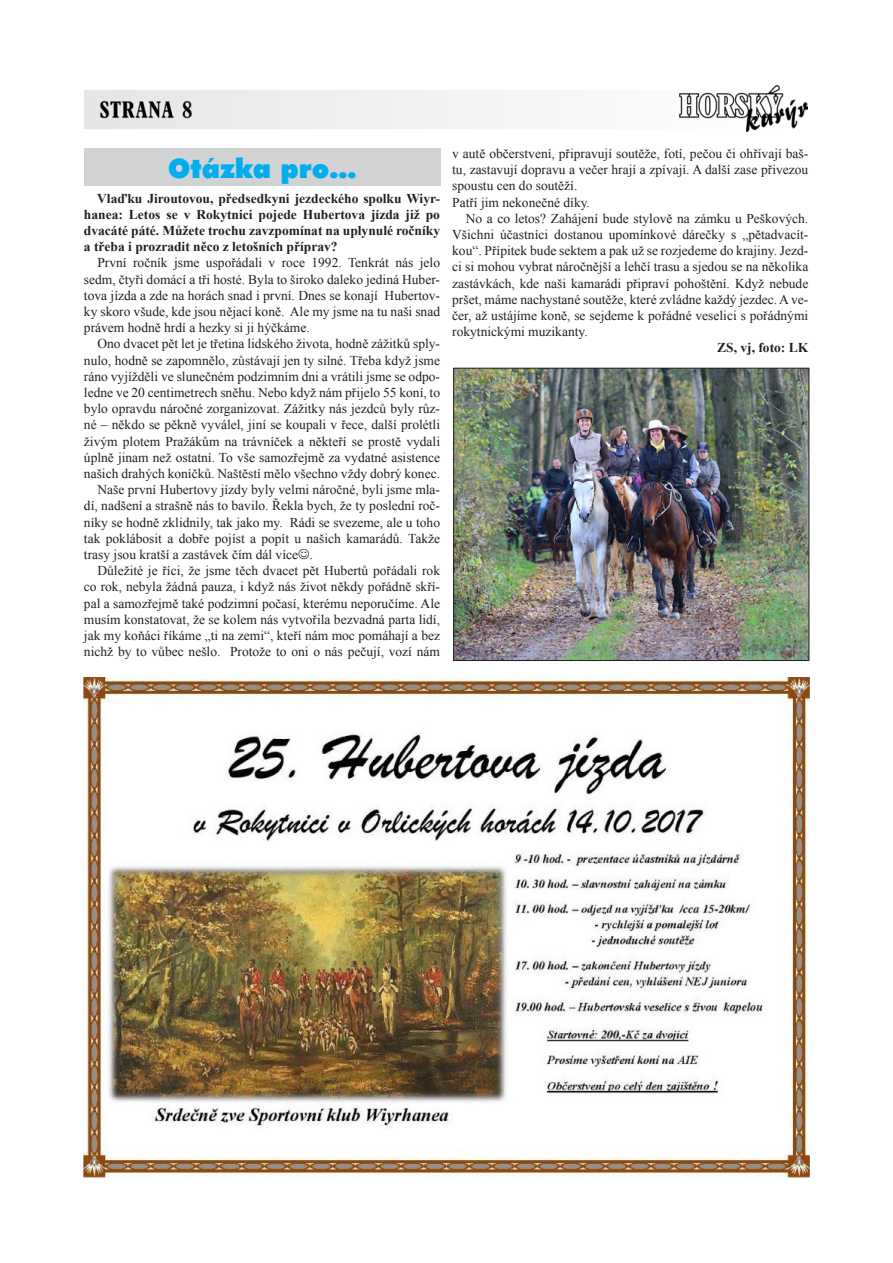
<style>
.page{position:relative;width:893px;height:1263px;background:#fff}
.page>*{position:absolute;margin:0;border:0;box-sizing:border-box;transform-origin:0 0}
.t1{font:900 27px "Futura BTCE";color:#00aeef}
.t2{font:13.5px/16.2px "Times New Roman";color:#231f20;text-align:justify}
.t3{font:700 13.5px/16.2px "Times New Roman";color:#231f20;text-align:justify}
</style>
<div class="page">
<div style="left:84px;top:149px;width:356px;height:37px;background:#d1d2d4"></div>
<img style="left:84px;top:85px;width:723px;height:47px">
<img style="left:84px;top:677px;width:725px;height:501px">
<img style="left:455px;top:370px;width:352px;height:289px">
<div style="left:453px;top:368px;width:356px;height:293px;border:1px solid #231f20"></div>
<h1 class="t1" style="left:168px;top:150px;width:190px">Otázka pro…</h1>
<p class="t3" style="left:84px;top:190px;width:358px;text-indent:13px">Vlaďku Jiroutovou, předsedkyni jezdeckého spolku Wiyr&shy;hanea: Letos se v Rokytnici pojede Hubertova jízda již po dvacáté páté. Můžete trochu zavzpomínat na uplynulé ročníky a třeba i prozradit něco z letošních příprav?</p>
<p class="t2" style="left:84px;top:255px;width:358px;text-indent:14px">První ročník jsme uspořádali v roce 1992. Tenkrát nás jelo sedm, čtyři domácí a tři hosté. Byla to široko daleko jediná Huber&shy;tova jízda a zde na horách snad i první. Dnes se konají Hubertov&shy;ky skoro všude, kde jsou nějací koně. Ale my jsme na tu naši snad právem hodně hrdí a hezky si ji hýčkáme.</p>
<p class="t2" style="left:97px;top:336px;width:344px">Ono dvacet pět let je třetina lidského života, hodně zážitků sply-</p>
<p class="t2" style="left:84px;top:352px;width:358px">nulo, hodně se zapomnělo, zůstávají jen ty silné. Třeba když jsme</p>
<p class="t2" style="left:84px;top:368px;width:358px">ráno vyjížděli ve slunečném podzimním dni a vrátili jsme se odpo-</p>
<p class="t2" style="left:84px;top:384px;width:358px">ledne ve 20 centimetrech sněhu. Nebo když nám přijelo 55 koní, to</p>
<p class="t2" style="left:84px;top:400px;width:358px">bylo opravdu náročné zorganizovat. Zážitky nás jezdců byly růz-</p>
<p class="t2" style="left:84px;top:417px;width:358px">né – někdo se pěkně vyválel, jiní se koupali v řece, další prolétli</p>
<p class="t2" style="left:84px;top:433px;width:358px">živým plotem Pražákům na trávníček a někteří se prostě vydali</p>
<p class="t2" style="left:84px;top:449px;width:358px">úplně jinam než ostatní. To vše samozřejmě za vydatné asistence</p>
<p class="t2" style="left:84px;top:465px;width:358px">našich drahých koníčků. Naštěstí mělo všechno vždy dobrý konec.</p>
<p class="t2" style="left:97px;top:481px;width:344px">Naše první Hubertovy jízdy byly velmi náročné, byli jsme mla-</p>
<p class="t2" style="left:84px;top:498px;width:358px">dí, nadšení a strašně nás to bavilo. Řekla bych, že ty poslední roč-</p>
<p class="t2" style="left:84px;top:514px;width:358px">níky se hodně zklidnily, tak jako my. Rádi se svezeme, ale u toho</p>
<p class="t2" style="left:84px;top:530px;width:358px">tak poklábosit a dobře pojíst a popít u našich kamarádů. Takže</p>
<p class="t2" style="left:84px;top:546px;width:230px">trasy jsou kratší a zastávek čím dál více .</p>
<p class="t2" style="left:97px;top:562px;width:344px">Důležité je říci, že jsme těch dvacet pět Hubertů pořádali rok</p>
<p class="t2" style="left:84px;top:579px;width:358px">co rok, nebyla žádná pauza, i když nás život někdy pořádně skří-</p>
<p class="t2" style="left:84px;top:595px;width:358px">pal a samozřejmě také podzimní počasí, kterému neporučíme. Ale</p>
<p class="t2" style="left:84px;top:611px;width:358px">musím konstatovat, že se kolem nás vytvořila bezvadná parta lidí,</p>
<p class="t2" style="left:84px;top:627px;width:358px">jak my koňáci říkáme „ti na zemi“, kteří nám moc pomáhají a bez</p>
<p class="t2" style="left:84px;top:643px;width:358px">nichž by to vůbec nešlo. Protože to oni o nás pečují, vozí nám</p>
<p class="t2" style="left:452px;top:145px;width:358px;text-align:left">v autě občerstvení, připravují soutěže, fotí, pečou či ohřívají baš&shy;tu, zastavují dopravu a večer hrají a zpívají. A další zase přivezou spoustu cen do soutěží.<br>Patří jim nekonečné díky.</p>
<p class="t2" style="left:452px;top:210px;width:358px;text-indent:14px">No a co letos? Zahájení bude stylově na zámku u Peškových.<br>Všichni účastníci dostanou upomínkové dárečky s „pětadvacít&shy;kou“. Přípitek bude sektem a pak už se rozjedeme do krajiny. Jezd&shy;ci si mohou vybrat náročnější a lehčí trasu a sjedou se na několika zastávkách, kde naši kamarádi připraví pohoštění. Když nebude pršet, máme nachystané soutěže, které zvládne každý jezdec. A ve&shy;čer, až ustájíme koně, se sejdeme k pořádné veselici s pořádnými rokytnickými muzikanty.</p>
<p class="t3" style="left:717px;top:339px;width:93px">ZS, vj, foto: LK</p>
</div>
